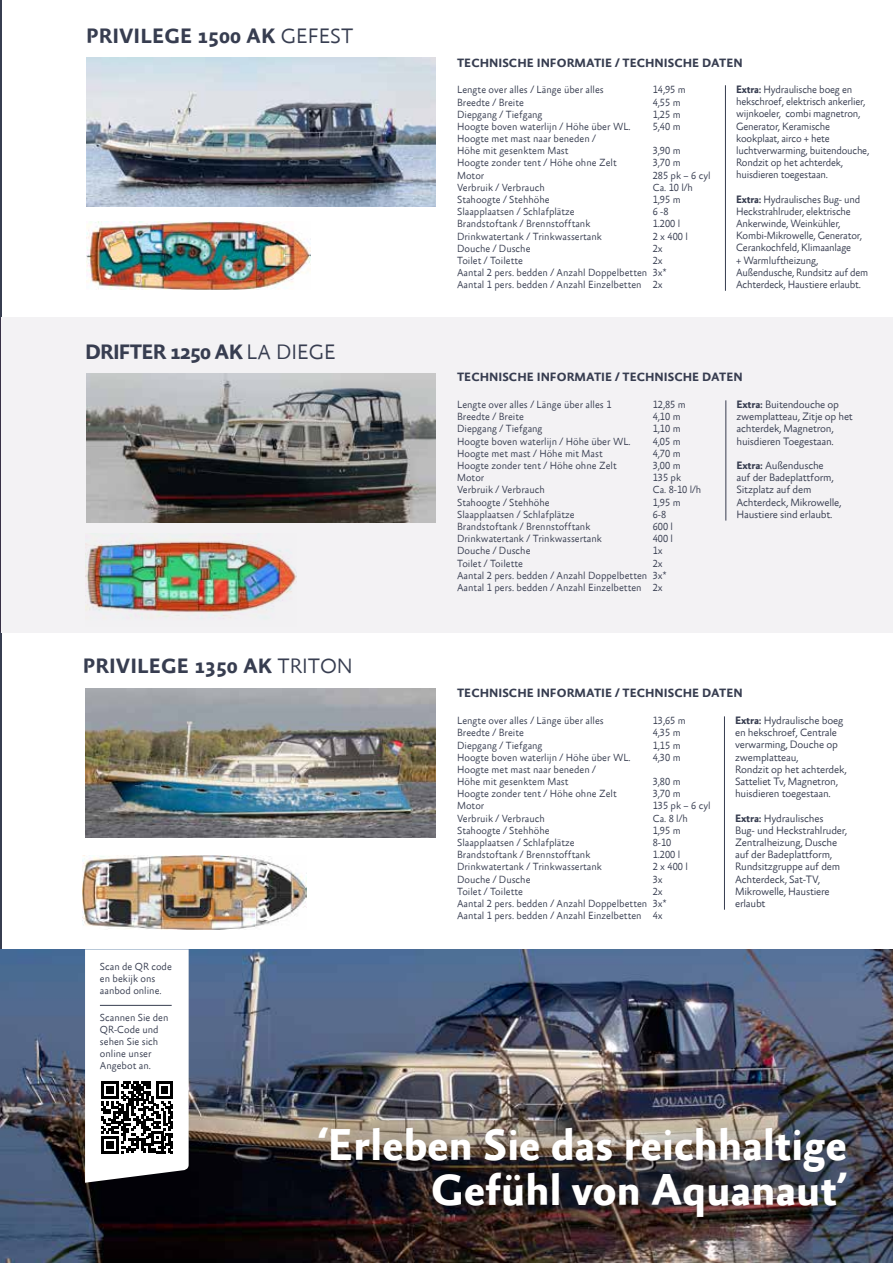
<style>
.page{position:relative;width:893px;height:1263px;background:#fff}
.page>*{position:absolute;margin:0;border:0;box-sizing:border-box;transform-origin:0 0}
.t1{font:700 45px/45px "Absara Sans";letter-spacing:-.01em;color:#fff;text-align:right}
.t2{font:700 21.15px "Absara Sans";color:#373d50}
.t3{font:700 21.15px "Absara Sans";letter-spacing:-.04em;color:#373d50}
.t4{font:700 12.15px "Absara Sans";color:#373d50}
.t5{font:300 10.8px/12.1px "Absara Sans TF";letter-spacing:-.02em;color:#373d50}
.t6{font:300 10.8px/12.1px "Absara Sans TF";letter-spacing:-.02em;color:#373d50;scale:.96 1}
.t7{font:300 10.5px/12.1px "Absara Sans TF";color:#373d50}
.s1{font-family:"Absara Sans TF";font-weight:300}
.s2{font-family:"Absara Sans";font-weight:700}
</style>
<div class="page">
<hr style="left:0;top:0;width:1px;height:1263px;background:#373d50">
<hr style="left:0;top:318px;width:1px;height:313px;background:#373046">
<hr style="left:0;top:949px;width:1px;height:314px;background:#373046">
<hr style="left:724px;top:716px;width:1px;height:194px;background:#373d50">
<img style="left:85px;top:689px;width:351px;height:148px">
<img style="left:83px;top:856px;width:224px;height:73px">
<div style="left:2px;top:317px;width:891px;height:316px;background:#f3f2f4"></div>
<img style="left:1px;top:949px;width:892px;height:314px">
<div style="left:281px;top:1088px;width:604px;height:166px;background:#000;opacity:.91"></div>
<img style="left:86px;top:58px;width:350px;height:149px">
<img style="left:86px;top:222px;width:224px;height:68px">
<img style="left:86px;top:373px;width:350px;height:149px">
<img style="left:85px;top:534px;width:212px;height:85px">
<hr style="left:725px;top:400px;width:1px;height:121px;background:#373d50">
<svg style="left:85px;top:949px;width:104px;height:234px"></svg>
<hr style="left:100px;top:1005px;width:72px;height:1px;background:#373d50">
<hr style="left:725px;top:85px;width:1px;height:206px;background:#373d50">
<h2 class="t2" style="left:86px;top:25px;width:269px">PRIVILEGE 1500 AK <span class="s1">GEFEST</span></h2>
<h2 class="t3" style="left:85px;top:341px;width:252px">DRIFTER 1250 AK <span class="s1">LA DIEGE</span></h2>
<h2 class="t2" style="left:83px;top:655px;width:271px">PRIVILEGE 1350 AK <span class="s1">TRITON</span></h2>
<p class="t7" style="left:100px;top:960px;width:73px">Scan de QR code en bekijk ons aanbod online.</p>
<p class="t7" style="left:100px;top:1011px;width:70px">Scannen Sie den<br>QR-Code und sehen Sie sich online unser<br>Angebot an.</p>
<p class="t4" style="left:457px;top:56px;width:287px">TECHNISCHE INFORMATIE / TECHNISCHE DATEN</p>
<p class="t7" style="left:457px;top:84px;width:148px">Lengte over alles / Länge über alles</p>
<p class="t7" style="left:653px;top:84px;width:35px">14,95 m</p>
<p class="t7" style="left:457px;top:96px;width:68px">Breedte / Breite</p>
<p class="t7" style="left:653px;top:96px;width:29px">4,55 m</p>
<p class="t7" style="left:457px;top:109px;width:87px">Diepgang / Tiefgang</p>
<p class="t7" style="left:653px;top:109px;width:29px">1,25 m</p>
<p class="t7" style="left:457px;top:121px;width:175px">Hoogte boven waterlijn / Höhe über WL.</p>
<p class="t7" style="left:653px;top:121px;width:29px">5,40 m</p>
<p class="t7" style="left:457px;top:133px;width:140px">Hoogte met mast naar beneden /<br>Höhe mit gesenktem Mast</p>
<p class="t6" style="left:736px;top:84px;width:140px"><span class="s2">Extra:</span> Hydraulische boeg en hekschroef, elektrisch ankerlier, wijnkoeler, combi magnetron,<br>Generator, Keramische kookplaat, airco + hete luchtverwarming, buitendouche,<br>Rondzit op het achterdek, huisdieren toegestaan.</p>
<p class="t6" style="left:736px;top:194px;width:139px"><span class="s2">Extra:</span> Hydraulisches Bug- und<br>Heckstrahlruder, elektrische<br>Ankerwinde, Weinkühler,<br>Kombi-Mikrowelle, Generator,<br>Cerankochfeld, Klimaanlage<br>+ Warmluftheizung,<br>Außendusche, Rundsitz auf dem<br>Achterdeck, Haustiere erlaubt.</p>
<p class="t7" style="left:653px;top:145px;width:29px">3,90 m</p>
<p class="t7" style="left:457px;top:157px;width:161px">Hoogte zonder tent / Höhe ohne Zelt</p>
<p class="t7" style="left:653px;top:157px;width:29px">3,70 m</p>
<p class="t7" style="left:457px;top:170px;width:29px">Motor</p>
<p class="t7" style="left:653px;top:170px;width:59px">285 pk – 6 cyl</p>
<p class="t7" style="left:457px;top:182px;width:89px">Verbruik / Verbrauch</p>
<p class="t7" style="left:653px;top:182px;width:42px">Ca. 10 l/h</p>
<p class="t7" style="left:457px;top:194px;width:94px">Stahoogte / Stehhöhe</p>
<p class="t7" style="left:653px;top:194px;width:29px">1,95 m</p>
<p class="t7" style="left:457px;top:206px;width:119px">Slaapplaatsen / Schlafplätze</p>
<p class="t7" style="left:653px;top:206px;width:17px">6 -8</p>
<p class="t7" style="left:457px;top:218px;width:135px">Brandstoftank / Brennstofftank</p>
<p class="t7" style="left:653px;top:218px;width:29px">1.200 l</p>
<p class="t7" style="left:457px;top:231px;width:146px">Drinkwatertank / Trinkwassertank</p>
<p class="t7" style="left:653px;top:231px;width:37px">2 x 400 l</p>
<p class="t7" style="left:457px;top:243px;width:75px">Douche / Dusche</p>
<p class="t7" style="left:653px;top:243px;width:11px">2x</p>
<p class="t7" style="left:457px;top:255px;width:67px">Toilet / Toilette</p>
<p class="t7" style="left:457px;top:255px;width:211px;text-indent:196px">2x<br>Aantal 2 pers. bedden / Anzahl Doppelbetten 3x*<br>Aantal 1 pers. bedden / Anzahl Einzelbetten 2x</p>
<p class="t4" style="left:457px;top:371px;width:287px">TECHNISCHE INFORMATIE / TECHNISCHE DATEN</p>
<p class="t7" style="left:457px;top:399px;width:156px">Lengte over alles / Länge über alles 1</p>
<p class="t7" style="left:653px;top:399px;width:35px">12,85 m</p>
<p class="t7" style="left:457px;top:411px;width:68px">Breedte / Breite</p>
<p class="t7" style="left:653px;top:411px;width:29px">4,10 m</p>
<p class="t7" style="left:457px;top:423px;width:87px">Diepgang / Tiefgang</p>
<p class="t7" style="left:653px;top:423px;width:29px">1,10 m</p>
<p class="t7" style="left:457px;top:436px;width:175px">Hoogte boven waterlijn / Höhe über WL.</p>
<p class="t7" style="left:653px;top:436px;width:29px">4,05 m</p>
<p class="t7" style="left:457px;top:448px;width:147px">Hoogte met mast / Höhe mit Mast</p>
<p class="t7" style="left:653px;top:448px;width:29px">4,70 m</p>
<p class="t7" style="left:457px;top:460px;width:161px">Hoogte zonder tent / Höhe ohne Zelt</p>
<p class="t7" style="left:653px;top:460px;width:29px">3,00 m</p>
<p class="t7" style="left:457px;top:472px;width:29px">Motor</p>
<p class="t7" style="left:653px;top:472px;width:30px">135 pk</p>
<p class="t7" style="left:457px;top:484px;width:89px">Verbruik / Verbrauch</p>
<p class="t7" style="left:653px;top:484px;width:50px">Ca. 8-10 l/h</p>
<p class="t7" style="left:457px;top:497px;width:94px">Stahoogte / Stehhöhe</p>
<p class="t7" style="left:653px;top:497px;width:29px">1,95 m</p>
<p class="t7" style="left:457px;top:509px;width:119px">Slaapplaatsen / Schlafplätze</p>
<p class="t7" style="left:653px;top:509px;width:15px">6-8</p>
<p class="t7" style="left:457px;top:521px;width:135px">Brandstoftank / Brennstofftank</p>
<p class="t7" style="left:653px;top:521px;width:22px">600 l</p>
<p class="t7" style="left:457px;top:533px;width:146px">Drinkwatertank / Trinkwassertank</p>
<p class="t7" style="left:653px;top:533px;width:22px">400 l</p>
<p class="t7" style="left:457px;top:545px;width:75px">Douche / Dusche</p>
<p class="t7" style="left:653px;top:545px;width:11px">1x</p>
<p class="t7" style="left:457px;top:557px;width:67px">Toilet / Toilette</p>
<p class="t5" style="left:736px;top:399px;width:118px"><span class="s2">Extra:</span> Buitendouche op zwemplatteau, Zitje op het achterdek, Magnetron, huisdieren Toegestaan.</p>
<p class="t5" style="left:736px;top:460px;width:106px"><span class="s2">Extra:</span> Außendusche<br>auf der Badeplattform,<br>Sitzplatz auf dem<br>Achterdeck, Mikrowelle,<br>Haustiere sind erlaubt.</p>
<p class="t7" style="left:457px;top:557px;width:211px;text-indent:196px">2x<br>Aantal 2 pers. bedden / Anzahl Doppelbetten 3x*<br>Aantal 1 pers. bedden / Anzahl Einzelbetten 2x</p>
<p class="t4" style="left:457px;top:687px;width:287px">TECHNISCHE INFORMATIE / TECHNISCHE DATEN</p>
<p class="t7" style="left:457px;top:715px;width:148px">Lengte over alles / Länge über alles</p>
<p class="t7" style="left:653px;top:715px;width:35px">13,65 m</p>
<p class="t7" style="left:457px;top:727px;width:68px">Breedte / Breite</p>
<p class="t7" style="left:653px;top:727px;width:29px">4,35 m</p>
<p class="t7" style="left:457px;top:739px;width:87px">Diepgang / Tiefgang</p>
<p class="t7" style="left:653px;top:739px;width:29px">1,15 m</p>
<p class="t7" style="left:457px;top:752px;width:175px">Hoogte boven waterlijn / Höhe über WL.</p>
<p class="t7" style="left:653px;top:752px;width:29px">4,30 m</p>
<p class="t7" style="left:457px;top:764px;width:140px">Hoogte met mast naar beneden /<br>Höhe mit gesenktem Mast</p>
<p class="t5" style="left:735px;top:715px;width:113px"><span class="s2">Extra:</span> Hydraulische boeg en hekschroef, Centrale verwarming, Douche op zwemplatteau,<br>Rondzit op het achterdek,<br>Satteliet Tv, Magnetron, huisdieren toegestaan.</p>
<p class="t5" style="left:735px;top:812px;width:113px"><span class="s2">Extra:</span> Hydraulisches<br>Bug- und Heckstrahlruder,<br>Zentralheizung, Dusche auf der Badeplattform,<br>Rundsitzgruppe auf dem<br>Achterdeck, Sat-TV,<br>Mikrowelle, Haustiere erlaubt</p>
<p class="t7" style="left:653px;top:776px;width:29px">3,80 m</p>
<p class="t7" style="left:457px;top:788px;width:161px">Hoogte zonder tent / Höhe ohne Zelt</p>
<p class="t7" style="left:653px;top:788px;width:29px">3,70 m</p>
<p class="t7" style="left:457px;top:800px;width:29px">Motor</p>
<p class="t7" style="left:653px;top:800px;width:59px">135 pk – 6 cyl</p>
<p class="t7" style="left:457px;top:812px;width:89px">Verbruik / Verbrauch</p>
<p class="t7" style="left:653px;top:812px;width:37px">Ca. 8 l/h</p>
<p class="t7" style="left:457px;top:825px;width:94px">Stahoogte / Stehhöhe</p>
<p class="t7" style="left:653px;top:825px;width:29px">1,95 m</p>
<p class="t7" style="left:457px;top:837px;width:119px">Slaapplaatsen / Schlafplätze</p>
<p class="t7" style="left:653px;top:837px;width:20px">8-10</p>
<p class="t7" style="left:457px;top:849px;width:135px">Brandstoftank / Brennstofftank</p>
<p class="t7" style="left:653px;top:849px;width:29px">1.200 l</p>
<p class="t7" style="left:457px;top:861px;width:146px">Drinkwatertank / Trinkwassertank</p>
<p class="t7" style="left:653px;top:861px;width:37px">2 x 400 l</p>
<p class="t7" style="left:457px;top:873px;width:75px">Douche / Dusche</p>
<p class="t7" style="left:653px;top:873px;width:11px">3x</p>
<p class="t7" style="left:457px;top:886px;width:67px">Toilet / Toilette</p>
<p class="t7" style="left:457px;top:886px;width:211px;text-indent:196px">2x<br>Aantal 2 pers. bedden / Anzahl Doppelbetten 3x*<br>Aantal 1 pers. bedden / Anzahl Einzelbetten 4x</p>
<h1 class="t1" style="left:318px;top:1124px;width:531px">‘Erleben Sie das reichhaltige<br>Gefühl von Aquanaut’</h1>
</div>
